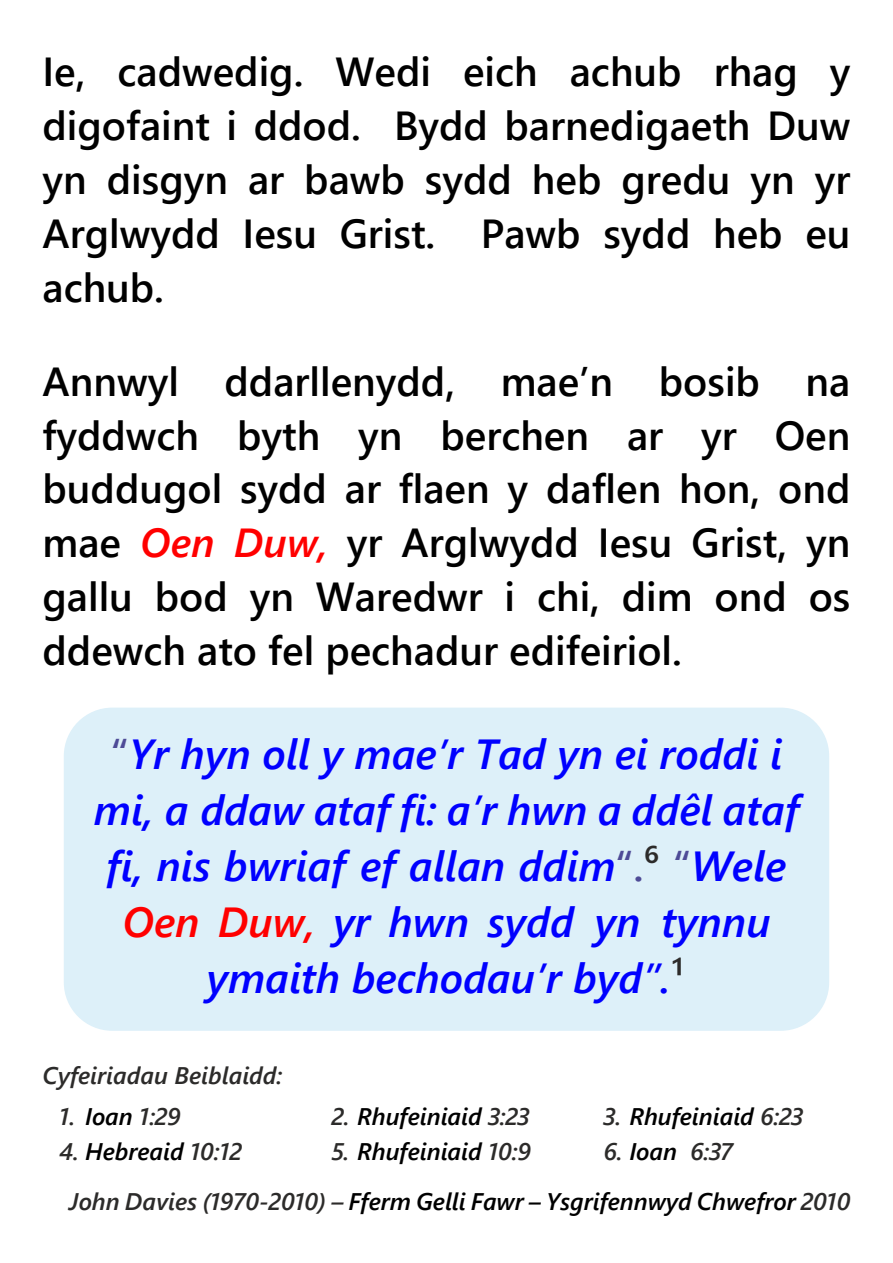
<style>
.page{position:relative;width:893px;height:1263px;background:#fff}
.page>*{position:absolute;margin:0;border:0;box-sizing:border-box;transform-origin:0 0}
.t1{font:italic 600 42px/56.1px "Segoe UI";color:#00f;text-align:center}
.t2{font:600 40.5px/54px "Segoe UI";color:#000;text-align:justify}
.t3{font:italic 600 24px/50.1px "Segoe UI";color:#000}
.t4{font:italic 600 24px "Segoe UI";color:#2c2b2a}
.s1{font-style:italic;color:#f00}
.s2{font-style:normal;color:#4e4b97}
.s3{font-style:normal;color:#2c2b2a}
.s4{color:#f00}
.s5{color:#000}
.s6{color:#2c2b2a}
</style>
<div class="page">
<div style="left:64px;top:708px;width:765px;height:323px;background:#ddf0f9;border-radius:48px"></div>
<p class="t2" style="left:43px;top:49px;width:809px">Ie, cadwedig. Wedi eich achub rhag y digofaint i ddod. Bydd barnedigaeth Duw yn disgyn ar bawb sydd heb gredu yn yr Arglwydd Iesu Grist. Pawb sydd heb eu achub.</p>
<p class="t2" style="left:43px;top:358px;width:809px">Annwyl ddarllenydd, mae’n bosib na fyddwch byth yn berchen ar yr Oen buddugol sydd ar flaen y daflen hon, ond mae <span class="s1">Oen Duw,</span> yr Arglwydd Iesu Grist, yn gallu bod yn Waredwr i chi, dim ond os ddewch ato fel pechadur edifeiriol.</p>
<p class="t1" style="left:94px;top:730px;width:707px"><span class="s2">“</span>Yr hyn oll y mae’r Tad yn ei roddi i mi, a ddaw ataf fi: a’r hwn a ddêl ataf fi, nis bwriaf ef allan ddim<span class="s2">“.</span><span class="s3">⁶</span> <span class="s2">“</span>Wele<br><span class="s4">Oen Duw,</span> yr hwn sydd yn tynnu ymaith bechodau’r byd”.<span class="s3">¹</span></p>
<p class="t4" style="left:43px;top:1066px;width:241px">Cyfeiriadau Beiblaidd:</p>
<p class="t4" style="left:60px;top:1108px;width:123px">1. <span class="s5">Ioan</span> 1:29</p>
<p class="t3" style="left:332px;top:1094px;width:199px"><span class="s6">2.</span> Rhufeiniaid <span class="s6">3:23</span></p>
<p class="t3" style="left:604px;top:1094px;width:201px"><span class="s6">3.</span> Rhufeiniaid <span class="s6">6:23</span></p>
<p class="t3" style="left:60px;top:1129px;width:184px"><span class="s6">4.</span> Hebreaid <span class="s6">10:12</span></p>
<p class="t3" style="left:332px;top:1129px;width:201px"><span class="s6">5.</span> Rhufeiniaid <span class="s6">10:9</span></p>
<p class="t3" style="left:69px;top:1129px;width:783px;text-indent:535px"><span class="s6">6.</span> Ioan <span class="s6">6:37<br>John Davies (1970-2010) –</span> Fferm Gelli Fawr – Ysgrifennwyd Chwefror <span class="s6">2010</span></p>
</div>
